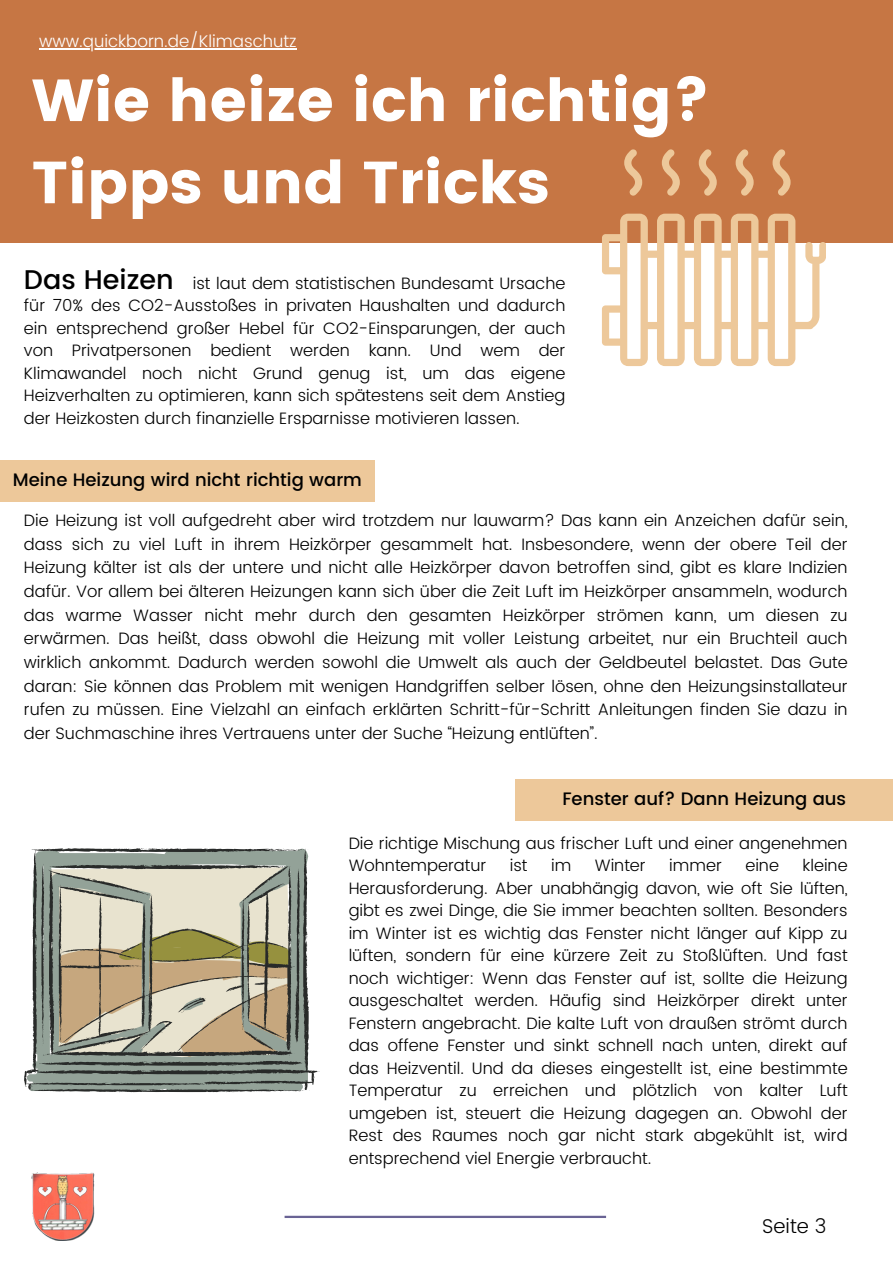
<style>
.page{position:relative;width:893px;height:1264px;background:#fff}
.page>*{position:absolute;margin:0;border:0;box-sizing:border-box;transform-origin:0 0}
.t1{font:59.25px/82.2px "Poppins";color:#fff}
.t2{font:500 27px "Poppins";color:#000}
.t3{font:300 19.95px "Poppins";color:#000}
.t4{font:500 18px "Poppins";color:#000}
.t5{font:300 16.95px "Poppins";color:#fff}
.t6{font:300 16.5px/22.5px "Poppins";color:#000;text-align:justify}
</style>
<div class="page">
<div style="left:0;top:0;width:892px;height:243px;background:#c67644"></div>
<hr style="left:284px;top:1215px;width:322px;height:2px;background:#696394">
<img style="left:32px;top:1172px;width:63px;height:68px">
<svg style="left:602px;top:149px;width:223px;height:217px"></svg>
<div style="left:515px;top:778px;width:377px;height:42px;background:#edc89a"></div>
<div style="left:0;top:460px;width:375px;height:42px;background:#edc89a"></div>
<svg style="left:24px;top:848px;width:295px;height:244px"></svg>
<svg style="left:39px;top:864px;width:266px;height:202px"></svg>
<hr style="left:39px;top:48px;width:257px;height:1px;background:#fff">
<p class="t5" style="left:39px;top:31px;width:259px">www.quickborn.de/Klimaschutz</p>
<p class="t1" style="left:32px;top:59px;width:680px">Wie heize ich richtig?<br>Tipps und Tricks</p>
<h2 class="t2" style="left:24px;top:264px;width:151px">Das Heizen</h2>
<p class="t6" style="left:24px;top:272px;width:543px;text-indent:169px">ist laut dem statistischen Bundesamt Ursache für 70% des CO2-Ausstoßes in privaten Haushalten und dadurch ein entsprechend großer Hebel für CO2-Einsparungen, der auch von Privatpersonen bedient werden kann. Und wem der Klimawandel noch nicht Grund genug ist, um das eigene Heizverhalten zu optimieren, kann sich spätestens seit dem Anstieg der Heizkosten durch finanzielle Ersparnisse motivieren lassen.</p>
<p class="t4" style="left:13px;top:469px;width:350px">Meine Heizung wird nicht richtig warm</p>
<p class="t6" style="left:24px;top:508px;width:825px;line-height:23.7px">Die Heizung ist voll aufgedreht aber wird trotzdem nur lauwarm? Das kann ein Anzeichen dafür sein, dass sich zu viel Luft in ihrem Heizkörper gesammelt hat. Insbesondere, wenn der obere Teil der Heizung kälter ist als der untere und nicht alle Heizkörper davon betroffen sind, gibt es klare Indizien dafür. Vor allem bei älteren Heizungen kann sich über die Zeit Luft im Heizkörper ansammeln, wodurch das warme Wasser nicht mehr durch den gesamten Heizkörper strömen kann, um diesen zu erwärmen. Das heißt, dass obwohl die Heizung mit voller Leistung arbeitet, nur ein Bruchteil auch wirklich ankommt. Dadurch werden sowohl die Umwelt als auch der Geldbeutel belastet. Das Gute daran: Sie können das Problem mit wenigen Handgriffen selber lösen, ohne den Heizungsinstallateur rufen zu müssen. Eine Vielzahl an einfach erklärten Schritt-für-Schritt Anleitungen finden Sie dazu in der Suchmaschine ihres Vertrauens unter der Suche “Heizung entlüften”.</p>
<p class="t4" style="left:562px;top:788px;width:285px">Fenster auf? Dann Heizung aus</p>
<p class="t6" style="left:348px;top:831px;width:500px">Die richtige Mischung aus frischer Luft und einer angenehmen<br>Wohntemperatur</p>
<p class="t6" style="left:348px;top:854px;width:500px;text-indent:454px">kleine Herausforderung. Aber unabhängig davon, wie oft Sie lüften, gibt es zwei Dinge, die Sie immer beachten sollten. Besonders im Winter ist es wichtig das Fenster nicht länger auf Kipp zu lüften, sondern für eine kürzere Zeit zu Stoßlüften. Und fast noch wichtiger: Wenn das Fenster auf ist, sollte die Heizung ausgeschaltet werden. Häufig sind Heizkörper direkt unter Fenstern angebracht. Die kalte Luft von draußen strömt durch das offene Fenster und sinkt schnell nach unten, direkt auf das Heizventil. Und da dieses eingestellt ist, eine bestimmte Temperatur zu erreichen und plötzlich von kalter Luft umgeben ist, steuert die Heizung dagegen an. Obwohl der Rest des Raumes noch gar nicht stark abgekühlt ist, wird entsprechend viel Energie verbraucht.</p>
<p class="t6" style="left:509px;top:854px;width:19px">ist</p>
<p class="t6" style="left:551px;top:854px;width:22px">im</p>
<p class="t6" style="left:594px;top:854px;width:52px">Winter</p>
<p class="t6" style="left:669px;top:854px;width:54px">immer</p>
<p class="t6" style="left:745px;top:854px;width:35px">eine</p>
<h1 class="t3" style="left:762px;top:1214px;width:66px">Seite 3</h1>
</div>
